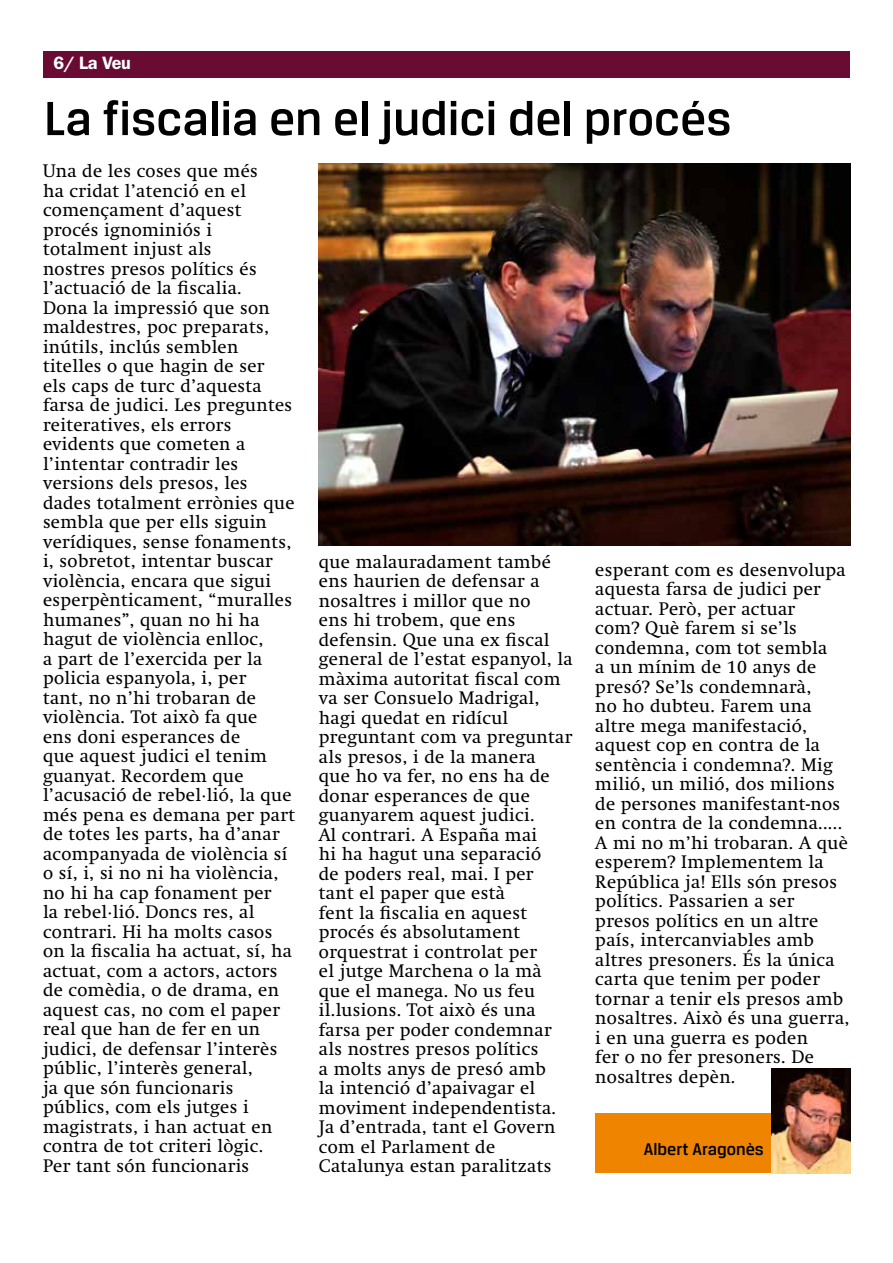
<style>
.page{position:relative;width:893px;height:1263px;background:#fff}
.page>*{position:absolute;margin:0;border:0;box-sizing:border-box;transform-origin:0 0}
.t1{font:500 51px "Breuer Text";color:#000}
.t2{font:18px/19.5px "Swift";letter-spacing:.02em;color:#000}
.t3{font:500 18px "Breuer Text";color:#000}
.t4{font:600 18px "ITC Franklin Gothic Std";color:#faffff}
</style>
<div class="page">
<img style="left:319px;top:164px;width:531px;height:381px">
<div style="left:43px;top:51px;width:807px;height:27px;background:#690b33"></div>
<div style="left:595px;top:1113px;width:255px;height:60px;background:#ef8400"></div>
<img style="left:771px;top:1068px;width:79px;height:105px">
<p class="t4" style="left:53px;top:53px;width:79px">6/ La Veu</p>
<h1 class="t1" style="left:44px;top:91px;width:689px">La fiscalia en el judici del procés</h1>
<p class="t2" style="left:43px;top:162px;width:254px">Una de les coses que més<br>ha cridat l’atenció en el començament d’aquest procés ignominiós i totalment injust als<br>nostres presos polítics és l’actuació de la fiscalia.<br>Dona la impressió que son maldestres, poc preparats, inútils, inclús semblen titelles o que hagin de ser<br>els caps de turc d’aquesta farsa de judici. Les preguntes reiteratives, els errors evidents que cometen a l’intentar contradir les versions dels presos, les dades totalment errònies que sembla que per ells siguin verídiques, sense fonaments, i, sobretot, intentar buscar violència, encara que sigui esperpènticament, “muralles humanes”, quan no hi ha hagut de violència enlloc,<br>a part de l’exercida per la policia espanyola, i, per<br>tant, no n’hi trobaran de violència. Tot això fa que<br>ens doni esperances de<br>que aquest judici el tenim guanyat. Recordem que l’acusació de rebel·lió, la que més pena es demana per part de totes les parts, ha d’anar acompanyada de violència sí o sí, i, si no ni ha violència, no hi ha cap fonament per<br>la rebel·lió. Doncs res, al contrari. Hi ha molts casos on la fiscalia ha actuat, sí, ha actuat, com a actors, actors de comèdia, o de drama, en aquest cas, no com el paper real que han de fer en un judici, de defensar l’interès públic, l’interès general,<br>ja que són funcionaris públics, com els jutges i magistrats, i han actuat en contra de tot criteri lògic.<br>Per tant són funcionaris</p>
<p class="t2" style="left:319px;top:552px;width:255px">que malauradament també ens haurien de defensar a nosaltres i millor que no<br>ens hi trobem, que ens defensin. Que una ex fiscal general de l’estat espanyol, la màxima autoritat fiscal com va ser Consuelo Madrigal, hagi quedat en ridícul preguntant com va preguntar als presos, i de la manera<br>que ho va fer, no ens ha de donar esperances de que guanyarem aquest judici.<br>Al contrari. A España mai<br>hi ha hagut una separació<br>de poders real, mai. I per tant el paper que està<br>fent la fiscalia en aquest procés és absolutament orquestrat i controlat per<br>el jutge Marchena o la mà que el manega. No us feu il.lusions. Tot això és una farsa per poder condemnar als nostres presos polítics<br>a molts anys de presó amb<br>la intenció d’apaivagar el moviment independentista.<br>Ja d’entrada, tant el Govern com el Parlament de<br>Catalunya estan paralitzats</p>
<p class="t2" style="left:595px;top:560px;width:256px">esperant com es desenvolupa aquesta farsa de judici per actuar. Però, per actuar<br>com? Què farem si se’ls condemna, com tot sembla<br>a un mínim de 10 anys de presó? Se’ls condemnarà,<br>no ho dubteu. Farem una altre mega manifestació, aquest cop en contra de la sentència i condemna?. Mig milió, un milió, dos milions de persones manifestant-nos en contra de la condemna.....<br>A mi no m’hi trobaran. A què esperem? Implementem la<br>República ja! Ells són presos polítics. Passarien a ser presos polítics en un altre país, intercanviables amb altres presoners. És la única carta que tenim per poder tornar a tenir els presos amb nosaltres. Això és una guerra, i en una guerra es poden<br>fer o no fer presoners. De nosaltres depèn.</p>
<p class="t3" style="left:644px;top:1140px;width:121px">Albert Aragonès</p>
</div>
